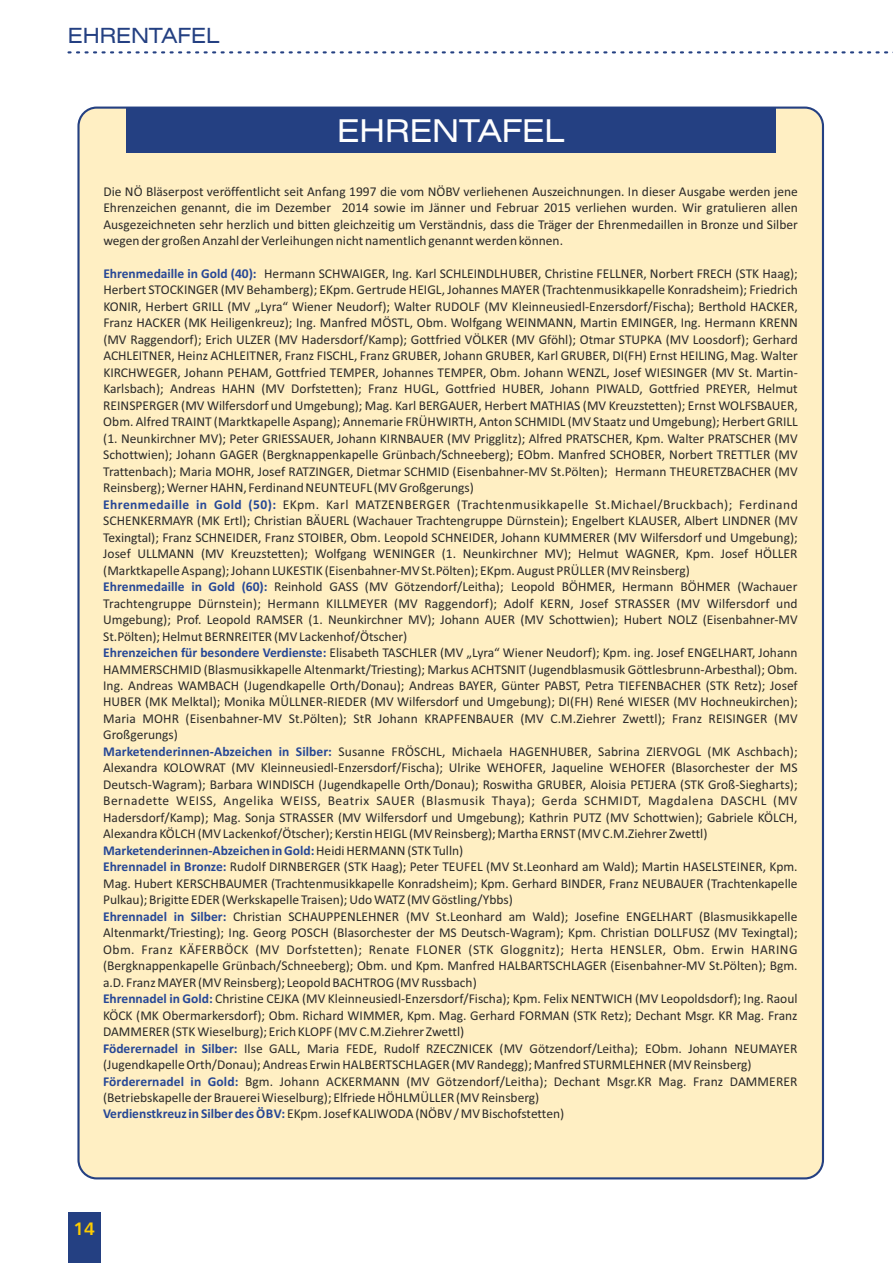
<style>
.page{position:relative;width:893px;height:1263px;background:#fff}
.page>*{position:absolute;margin:0;border:0;box-sizing:border-box;transform-origin:0 0}
.t1{font:expanded 31.5px "Swiss 721 BT";color:#fefefe}
.t2{font:expanded 21px "Swiss 721 BT";color:#244082}
.t3{font:18px "Humanist 777 BT Bold B";color:#fecc00}
.t4{font:13.5px/16.5px "Calibri";color:#2b2a29;text-align:justify}
.s1{font-weight:700;color:#264796}
</style>
<div class="page">
<div style="left:68px;top:1212px;width:32px;height:51px;background:#244082"></div>
<svg style="left:68px;top:51px;width:825px;height:2px"></svg>
<div style="left:77px;top:107px;width:747px;height:1072px;background:#ffefc3;border:2px solid #244082;border-radius:18px"></div>
<div style="left:126px;top:108px;width:649px;height:45px;background:#244082"></div>
<h2 class="t2" style="left:68px;top:27px;width:153px">EHRENTAFEL</h2>
<h1 class="t1" style="left:337px;top:118px;width:229px">EHRENTAFEL</h1>
<p class="t4" style="left:103px;top:184px;width:696px">Die NÖ Bläserpost veröffentlicht seit Anfang 1997 die vom NÖBV verliehenen Auszeichnungen. In dieser Ausgabe werden jene Ehrenzeichen genannt, die im Dezember 2014 sowie im Jänner und Februar 2015 verliehen wurden. Wir gratulieren allen Ausgezeichneten sehr herzlich und bitten gleichzeitig um Verständnis, dass die Träger der Ehrenmedaillen in Bronze und Silber wegen der großen Anzahl der Verleihungen nicht namentlich genannt werden können.</p>
<p class="t4" style="left:103px;top:266px;width:696px;text-align:left"><span class="s1">Ehrenmedaille in Gold (40):</span> Hermann SCHWAIGER, Ing. Karl SCHLEINDLHUBER, Christine FELLNER, Norbert FRECH (STK Haag); Herbert STOCKINGER (MV Behamberg); EKpm. Gertrude HEIGL, Johannes MAYER (Trachtenmusikkapelle Konradsheim); Friedrich KONIR, Herbert GRILL (MV „Lyra“ Wiener Neudorf); Walter RUDOLF (MV Kleinneusiedl-Enzersdorf/Fischa); Berthold HACKER, Franz HACKER (MK Heiligenkreuz); Ing. Manfred MÖSTL, Obm. Wolfgang WEINMANN, Martin EMINGER, Ing. Hermann KRENN (MV Raggendorf); Erich ULZER (MV Hadersdorf/Kamp); Gottfried VÖLKER (MV Gföhl); Otmar STUPKA (MV Loosdorf); Gerhard ACHLEITNER, Heinz ACHLEITNER, Franz FISCHL, Franz GRUBER, Johann GRUBER, Karl GRUBER, DI(FH) Ernst HEILING, Mag. Walter KIRCHWEGER, Johann PEHAM, Gottfried TEMPER, Johannes TEMPER, Obm. Johann WENZL, Josef WIESINGER (MV St. Martin-Karlsbach); Andreas HAHN (MV Dorfstetten); Franz HUGL, Gottfried HUBER, Johann PIWALD, Gottfried PREYER, Helmut REINSPERGER (MV Wilfersdorf und Umgebung); Mag. Karl BERGAUER, Herbert MATHIAS (MV Kreuzstetten); Ernst WOLFSBAUER, Obm. Alfred TRAINT (Marktkapelle Aspang); Annemarie FRÜHWIRTH, Anton SCHMIDL (MV Staatz und Umgebung); Herbert GRILL (1. Neunkirchner MV); Peter GRIESSAUER, Johann KIRNBAUER (MV Prigglitz); Alfred PRATSCHER, Kpm. Walter PRATSCHER (MV Schottwien); Johann GAGER (Bergknappenkapelle Grünbach/Schneeberg); EObm. Manfred SCHOBER, Norbert TRETTLER (MV Trattenbach); Maria MOHR, Josef RATZINGER, Dietmar SCHMID (Eisenbahner-MV St.Pölten); Hermann THEURETZBACHER (MV Reinsberg); Werner HAHN, Ferdinand NEUNTEUFL (MV Großgerungs)<br><span class="s1">Ehrenmedaille in Gold (50):</span> EKpm. Karl MATZENBERGER (Trachtenmusikkapelle St.Michael/Bruckbach); Ferdinand SCHENKERMAYR (MK Ertl); Christian BÄUERL (Wachauer Trachtengruppe Dürnstein); Engelbert KLAUSER, Albert LINDNER (MV Texingtal); Franz SCHNEIDER, Franz STOIBER, Obm. Leopold SCHNEIDER, Johann KUMMERER (MV Wilfersdorf und Umgebung); Josef ULLMANN (MV Kreuzstetten); Wolfgang WENINGER (1. Neunkirchner MV); Helmut WAGNER, Kpm. Josef HÖLLER (Marktkapelle Aspang); Johann LUKESTIK (Eisenbahner-MV St.Pölten); EKpm. August PRÜLLER (MV Reinsberg)<br><span class="s1">Ehrenmedaille in Gold (60):</span> Reinhold GASS (MV Götzendorf/Leitha); Leopold BÖHMER, Hermann BÖHMER (Wachauer Trachtengruppe Dürnstein); Hermann KILLMEYER (MV Raggendorf); Adolf KERN, Josef STRASSER (MV Wilfersdorf und Umgebung); Prof. Leopold RAMSER (1. Neunkirchner MV); Johann AUER (MV Schottwien); Hubert NOLZ (Eisenbahner-MV St.Pölten); Helmut BERNREITER (MV Lackenhof/Ötscher)<br><span class="s1">Ehrenzeichen für besondere Verdienste:</span> Elisabeth TASCHLER (MV „Lyra“ Wiener Neudorf); Kpm. ing. Josef ENGELHART, Johann HAMMERSCHMID (Blasmusikkapelle Altenmarkt/Triesting); Markus ACHTSNIT (Jugendblasmusik Göttlesbrunn-Arbesthal); Obm.<br>Ing. Andreas WAMBACH (Jugendkapelle Orth/Donau); Andreas BAYER, Günter PABST, Petra TIEFENBACHER (STK Retz); Josef HUBER (MK Melktal); Monika MÜLLNER-RIEDER (MV Wilfersdorf und Umgebung); DI(FH) René WIESER (MV Hochneukirchen); Maria MOHR (Eisenbahner-MV St.Pölten); StR Johann KRAPFENBAUER (MV C.M.Ziehrer Zwettl); Franz REISINGER (MV Großgerungs)<br><span class="s1">Marketenderinnen-Abzeichen in Silber:</span> Susanne FRÖSCHL, Michaela HAGENHUBER, Sabrina ZIERVOGL (MK Aschbach); Alexandra KOLOWRAT (MV Kleinneusiedl-Enzersdorf/Fischa); Ulrike WEHOFER, Jaqueline WEHOFER (Blasorchester der MS Deutsch-Wagram); Barbara WINDISCH (Jugendkapelle Orth/Donau); Roswitha GRUBER, Aloisia PETJERA (STK Groß-Siegharts); Bernadette WEISS, Angelika WEISS, Beatrix SAUER (Blasmusik Thaya); Gerda SCHMIDT, Magdalena DASCHL (MV Hadersdorf/Kamp); Mag. Sonja STRASSER (MV Wilfersdorf und Umgebung); Kathrin PUTZ (MV Schottwien); Gabriele KÖLCH, Alexandra KÖLCH (MV Lackenkof/Ötscher); Kerstin HEIGL (MV Reinsberg); Martha ERNST (MV C.M.Ziehrer Zwettl)<br><span class="s1">Marketenderinnen-Abzeichen in Gold:</span> Heidi HERMANN (STK Tulln)<br><span class="s1">Ehrennadel in Bronze:</span> Rudolf DIRNBERGER (STK Haag); Peter TEUFEL (MV St.Leonhard am Wald); Martin HASELSTEINER, Kpm.<br>Mag. Hubert KERSCHBAUMER (Trachtenmusikkapelle Konradsheim); Kpm. Gerhard BINDER, Franz NEUBAUER (Trachtenkapelle Pulkau); Brigitte EDER (Werkskapelle Traisen); Udo WATZ (MV Göstling/Ybbs)<br><span class="s1">Ehrennadel in Silber:</span> Christian SCHAUPPENLEHNER (MV St.Leonhard am Wald); Josefine ENGELHART (Blasmusikkapelle Altenmarkt/Triesting); Ing. Georg POSCH (Blasorchester der MS Deutsch-Wagram); Kpm. Christian DOLLFUSZ (MV Texingtal); Obm. Franz KÄFERBÖCK (MV Dorfstetten); Renate FLONER (STK Gloggnitz); Herta HENSLER, Obm. Erwin HARING (Bergknappenkapelle Grünbach/Schneeberg); Obm. und Kpm. Manfred HALBARTSCHLAGER (Eisenbahner-MV St.Pölten); Bgm. a.D. Franz MAYER (MV Reinsberg); Leopold BACHTROG (MV Russbach)<br><span class="s1">Ehrennadel in Gold:</span> Christine CEJKA (MV Kleinneusiedl-Enzersdorf/Fischa); Kpm. Felix NENTWICH (MV Leopoldsdorf); Ing. Raoul KÖCK (MK Obermarkersdorf); Obm. Richard WIMMER, Kpm. Mag. Gerhard FORMAN (STK Retz); Dechant Msgr. KR Mag. Franz DAMMERER (STK Wieselburg); Erich KLOPF (MV C.M.Ziehrer Zwettl)<br><span class="s1">Föderernadel in Silber:</span> Ilse GALL, Maria FEDE, Rudolf RZECZNICEK (MV Götzendorf/Leitha); EObm. Johann NEUMAYER (Jugendkapelle Orth/Donau); Andreas Erwin HALBERTSCHLAGER (MV Randegg); Manfred STURMLEHNER (MV Reinsberg)<br><span class="s1">Förderernadel in Gold:</span> Bgm. Johann ACKERMANN (MV Götzendorf/Leitha); Dechant Msgr.KR Mag. Franz DAMMERER (Betriebskapelle der Brauerei Wieselburg); Elfriede HÖHLMÜLLER (MV Reinsberg)<br><span class="s1">Verdienstkreuz in Silber des ÖBV:</span> EKpm. Josef KALIWODA (NÖBV / MV Bischofstetten)</p>
<h3 class="t3" style="left:73px;top:1221px;width:23px">14</h3>
</div>
